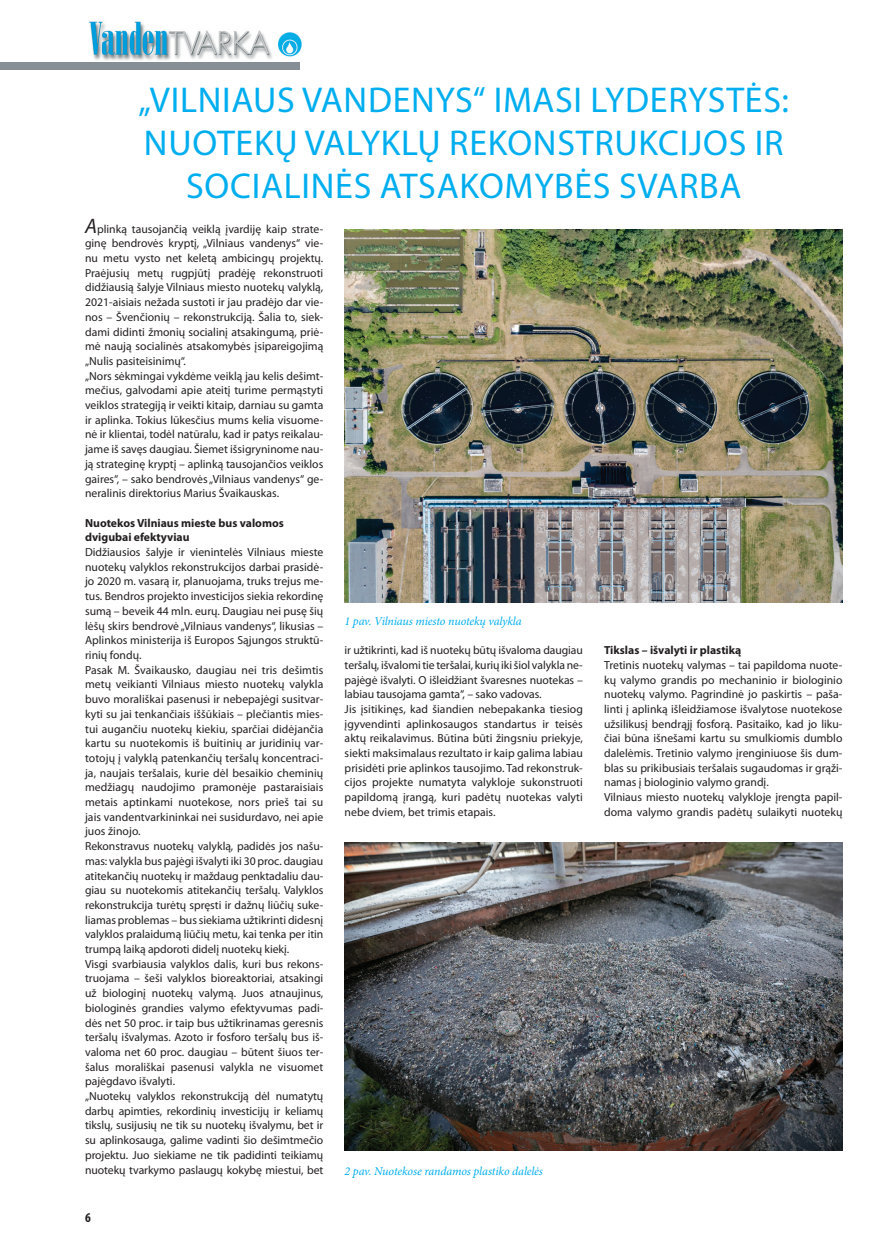
<style>
.page{position:relative;width:885px;height:1246px;background:#fff}
.page>*{position:absolute;margin:0;border:0;box-sizing:border-box;transform-origin:0 0}
.t1{font:36px/43.2px "Myriad Pro";letter-spacing:.02em;color:#00aeef;text-align:center}
.t2{font:700 condensed 13.5px "Myriad Pro";color:#231f20}
.t3{font:italic 12px "Minion Pro";letter-spacing:-.015em;color:#00aeef}
.t4{font:11.7px/14.7px "Myriad Pro";color:#231f20}
.t5{font:700 11.7px/14.7px "Myriad Pro";color:#231f20}
.s1{font-style:italic;font-size:21px}
</style>
<div class="page">
<img style="left:89px;top:21px;width:213px;height:42px">
<div style="left:0;top:62px;width:299px;height:7px;background:#868f96"></div>
<img style="left:344px;top:842px;width:498px;height:308px">
<img style="left:344px;top:230px;width:498px;height:373px">
<h1 class="t1" style="left:138px;top:78px;width:651px">„VILNIAUS VANDENYS“ IMASI LYDERYSTĖS:<br>NUOTEKŲ VALYKLŲ REKONSTRUKCIJOS IR<br>SOCIALINĖS ATSAKOMYBĖS SVARBA</h1>
<p class="t4" style="left:85px;top:221px;width:240px"><span class="s1">A</span>plinką tausojančią veiklą įvardiję kaip strate&shy;ginę bendrovės kryptį, „Vilniaus vandenys“ vie&shy;nu metu vysto net keletą ambicingų projektų.<br>Praėjusių metų rugpjūtį pradėję rekonstruoti didžiausią šalyje Vilniaus miesto nuotekų valyklą, 2021-aisiais nežada sustoti ir jau pradėjo dar vie&shy;nos – Švenčionių – rekonstrukciją. Šalia to, siek&shy;dami didinti žmonių socialinį atsakingumą, priė&shy;mė naują socialinės atsakomybės įsipareigojimą „Nulis pasiteisinimų“.<br>„Nors sėkmingai vykdėme veiklą jau kelis dešimt&shy;mečius, galvodami apie ateitį turime permąstyti veiklos strategiją ir veikti kitaip, darniau su gamta ir aplinka. Tokius lūkesčius mums kelia visuome&shy;nė ir klientai, todėl natūralu, kad ir patys reikalau&shy;jame iš savęs daugiau. Šiemet išsigryninome nau&shy;ją strateginę kryptį – aplinką tausojančios veiklos gaires“, – sako bendrovės „Vilniaus vandenys“ ge&shy;neralinis direktorius Marius Švaikauskas.</p>
<p class="t5" style="left:85px;top:515px;width:200px">Nuotekos Vilniaus mieste bus valomos dvigubai efektyviau</p>
<p class="t4" style="left:85px;top:545px;width:240px">Didžiausios šalyje ir vienintelės Vilniaus mieste nuotekų valyklos rekonstrukcijos darbai prasidė&shy;jo 2020 m. vasarą ir, planuojama, truks trejus me&shy;tus. Bendros projekto investicijos siekia rekordinę sumą – beveik 44 mln. eurų. Daugiau nei pusę šių lėšų skirs bendrovė „Vilniaus vandenys“, likusias – Aplinkos ministerija iš Europos Sąjungos struktū&shy;rinių fondų.<br>Pasak M. Švaikausko, daugiau nei tris dešimtis metų veikianti Vilniaus miesto nuotekų valykla buvo morališkai pasenusi ir nebepajėgi susitvar&shy;kyti su jai tenkančiais iššūkiais – plečiantis mies&shy;tui augančiu nuotekų kiekiu, sparčiai didėjančia kartu su nuotekomis iš buitinių ar juridinių var&shy;totojų į valyklą patenkančių teršalų koncentraci&shy;ja, naujais teršalais, kurie dėl besaikio cheminių medžiagų naudojimo pramonėje pastaraisiais metais aptinkami nuotekose, nors prieš tai su jais vandentvarkininkai nei susidurdavo, nei apie juos žinojo.<br>Rekonstravus nuotekų valyklą, padidės jos našu&shy;mas: valykla bus pajėgi išvalyti iki 30 proc. daugiau atitekančių nuotekų ir maždaug penktadaliu dau&shy;giau su nuotekomis atitekančių teršalų. Valyklos rekonstrukcija turėtų spręsti ir dažnų liūčių suke&shy;liamas problemas – bus siekiama užtikrinti didesnį valyklos pralaidumą liūčių metu, kai tenka per itin trumpą laiką apdoroti didelį nuotekų kiekį.<br>Visgi svarbiausia valyklos dalis, kuri bus rekons&shy;truojama – šeši valyklos bioreaktoriai, atsakingi už biologinį nuotekų valymą. Juos atnaujinus, biologinės grandies valymo efektyvumas padi&shy;dės net 50 proc. ir taip bus užtikrinamas geresnis teršalų išvalymas. Azoto ir fosforo teršalų bus iš&shy;valoma net 60 proc. daugiau – būtent šiuos ter&shy;šalus morališkai pasenusi valykla ne visuomet pajėgdavo išvalyti.<br>„Nuotekų valyklos rekonstrukciją dėl numatytų darbų apimties, rekordinių investicijų ir keliamų tikslų, susijusių ne tik su nuotekų išvalymu, bet ir su aplinkosauga, galime vadinti šio dešimtmečio projektu. Juo siekiame ne tik padidinti teikiamų nuotekų tvarkymo paslaugų kokybę miestui, bet</p>
<p class="t2" style="left:85px;top:1209px;width:7px">6</p>
<p class="t3" style="left:344px;top:613px;width:178px">1 pav. Vilniaus miesto nuotekų valykla</p>
<p class="t4" style="left:344px;top:643px;width:240px">ir užtikrinti, kad iš nuotekų būtų išvaloma daugiau teršalų, išvalomi tie teršalai, kurių iki šiol valykla ne&shy;pajėgė išvalyti. O išleidžiant švaresnes nuotekas – labiau tausojama gamta“, – sako vadovas.<br>Jis įsitikinęs, kad šiandien nebepakanka tiesiog įgyvendinti aplinkosaugos standartus ir teisės aktų reikalavimus. Būtina būti žingsniu priekyje, siekti maksimalaus rezultato ir kaip galima labiau prisidėti prie aplinkos tausojimo. Tad rekonstruk&shy;cijos projekte numatyta valykloje sukonstruoti papildomą įrangą, kuri padėtų nuotekas valyti nebe dviem, bet trimis etapais.</p>
<p class="t5" style="left:604px;top:642px;width:139px">Tikslas – išvalyti ir plastiką</p>
<p class="t4" style="left:604px;top:657px;width:240px">Tretinis nuotekų valymas – tai papildoma nuote&shy;kų valymo grandis po mechaninio ir biologinio nuotekų valymo. Pagrindinė jo paskirtis – paša&shy;linti į aplinką išleidžiamose išvalytose nuotekose užsilikusį bendrąjį fosforą. Pasitaiko, kad jo liku&shy;čiai būna išnešami kartu su smulkiomis dumblo dalelėmis. Tretinio valymo įrenginiuose šis dum&shy;blas su prikibusiais teršalais sugaudomas ir grąži&shy;namas į biologinio valymo grandį.<br>Vilniaus miesto nuotekų valykloje įrengta papil&shy;doma valymo grandis padėtų sulaikyti nuotekų</p>
<p class="t3" style="left:344px;top:1163px;width:200px">2 pav. Nuotekose randamos plastiko dalelės</p>
</div>
